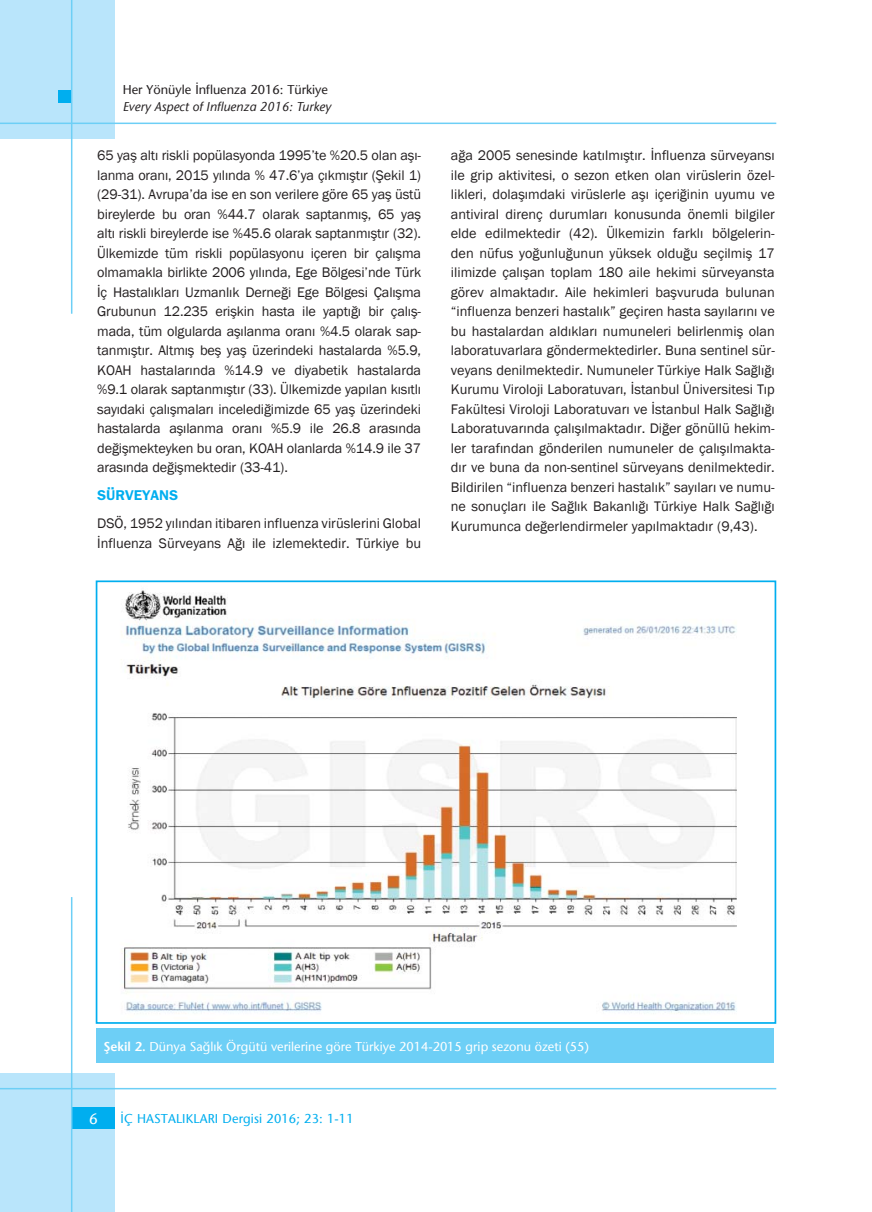
<style>
.page{position:relative;width:872px;height:1212px;background:#fff}
.page>*{position:absolute;margin:0;border:0;box-sizing:border-box;transform-origin:0 0}
.t1{font:500 15px "Stone Sans Std";color:#fff}
.t2{font:14.25px/19.5px "Franklin Gothic";color:#231f20;text-align:justify}
.t3{font:14.25px "Franklin Goth Demi CTT";color:#00aeef}
.t4{font:500 12.75px "Stone Sans Std";color:#fff}
.t5{font:italic 500 12.75px "Stone Sans Std";color:#231f20}
.t6{font:500 12.75px "Stone Sans Std";letter-spacing:.01em;color:#00aeef}
.t7{font:500 12.75px "Stone Sans Std";color:#231f20}
.s1{font-weight:600}
</style>
<div class="page">
<div style="left:0;top:1074px;width:115px;height:138px;background:#b9e5fb"></div>
<div style="left:0;top:0;width:115px;height:138px;background:#b9e5fb"></div>
<hr style="left:0;top:123px;width:776px;height:1px;background:#6dcff6">
<hr style="left:0;top:1088px;width:776px;height:1px;background:#6dcff6">
<div style="left:58px;top:90px;width:13px;height:13px;background:#00aeef"></div>
<hr style="left:71px;top:0;width:1px;height:314px;background:#6dcff6">
<div style="left:72px;top:1107px;width:42px;height:22px;background:#00aeef"></div>
<hr style="left:71px;top:897px;width:1px;height:315px;background:#6dcff6">
<div style="left:96px;top:1029px;width:677px;height:34px;background:#6dcff6"></div>
<img style="left:121px;top:590px;width:616px;height:424px">
<div style="left:96px;top:580px;width:680px;height:444px;border:2px solid #00aeef"></div>
<p class="t7" style="left:123px;top:85px;width:207px">Her Yönüyle İnfluenza 2016: Türkiye</p>
<p class="t5" style="left:123px;top:102px;width:210px">Every Aspect of Influenza 2016: Turkey</p>
<p class="t2" style="left:97px;top:146px;width:325px">65 yaş altı riskli popülasyonda 1995’te %20.5 olan aşı&shy;lanma oranı, 2015 yılında % 47.6’ya çıkmıştır (Şekil 1) (29-31). Avrupa’da ise en son verilere göre 65 yaş üstü bireylerde bu oran %44.7 olarak saptanmış, 65 yaş altı riskli bireylerde ise %45.6 olarak saptanmıştır (32).<br>Ülkemizde tüm riskli popülasyonu içeren bir çalışma olmamakla birlikte 2006 yılında, Ege Bölgesi’nde Türk İç Hastalıkları Uzmanlık Derneği Ege Bölgesi Çalışma Grubunun 12.235 erişkin hasta ile yaptığı bir çalış&shy;mada, tüm olgularda aşılanma oranı %4.5 olarak sap&shy;tanmıştır. Altmış beş yaş üzerindeki hastalarda %5.9, KOAH hastalarında %14.9 ve diyabetik hastalarda %9.1 olarak saptanmıştır (33). Ülkemizde yapılan kısıtlı sayıdaki çalışmaları incelediğimizde 65 yaş üzerindeki hastalarda aşılanma oranı %5.9 ile 26.8 arasında değişmekteyken bu oran, KOAH olanlarda %14.9 ile 37 arasında değişmektedir (33-41).</p>
<p class="t3" style="left:97px;top:487px;width:82px">SÜRVEYANS</p>
<p class="t2" style="left:97px;top:514px;width:325px">DSÖ, 1952 yılından itibaren influenza virüslerini Global<br>İnfluenza Sürveyans Ağı ile izlemektedir. Türkiye bu</p>
<p class="t2" style="left:451px;top:146px;width:325px">ağa 2005 senesinde katılmıştır. İnfluenza sürveyansı ile grip aktivitesi, o sezon etken olan virüslerin özel&shy;likleri, dolaşımdaki virüslerle aşı içeriğinin uyumu ve antiviral direnç durumları konusunda önemli bilgiler elde edilmektedir (42). Ülkemizin farklı bölgelerin&shy;den nüfus yoğunluğunun yüksek olduğu seçilmiş 17 ilimizde çalışan toplam 180 aile hekimi sürveyansta görev almaktadır. Aile hekimleri başvuruda bulunan “influenza benzeri hastalık” geçiren hasta sayılarını ve bu hastalardan aldıkları numuneleri belirlenmiş olan laboratuvarlara göndermektedirler. Buna sentinel sür&shy;veyans denilmektedir. Numuneler Türkiye Halk Sağlığı Kurumu Viroloji Laboratuvarı, İstanbul Üniversitesi Tıp Fakültesi Viroloji Laboratuvarı ve İstanbul Halk Sağlığı Laboratuvarında çalışılmaktadır. Diğer gönüllü hekim&shy;ler tarafından gönderilen numuneler de çalışılmakta&shy;dır ve buna da non-sentinel sürveyans denilmektedir.<br>Bildirilen “influenza benzeri hastalık” sayıları ve numu&shy;ne sonuçları ile Sağlık Bakanlığı Türkiye Halk Sağlığı Kurumunca değerlendirmeler yapılmaktadır (9,43).</p>
<p class="t4" style="left:104px;top:1041px;width:487px"><span class="s1">Şekil 2.</span> Dünya Sağlık Örgütü verilerine göre Türkiye 2014-2015 grip sezonu özeti (55)</p>
<p class="t1" style="left:89px;top:1113px;width:10px">6</p>
<p class="t6" style="left:121px;top:1114px;width:235px">İÇ HASTALIKLARI Dergisi 2016; 23: 1-11</p>
</div>
